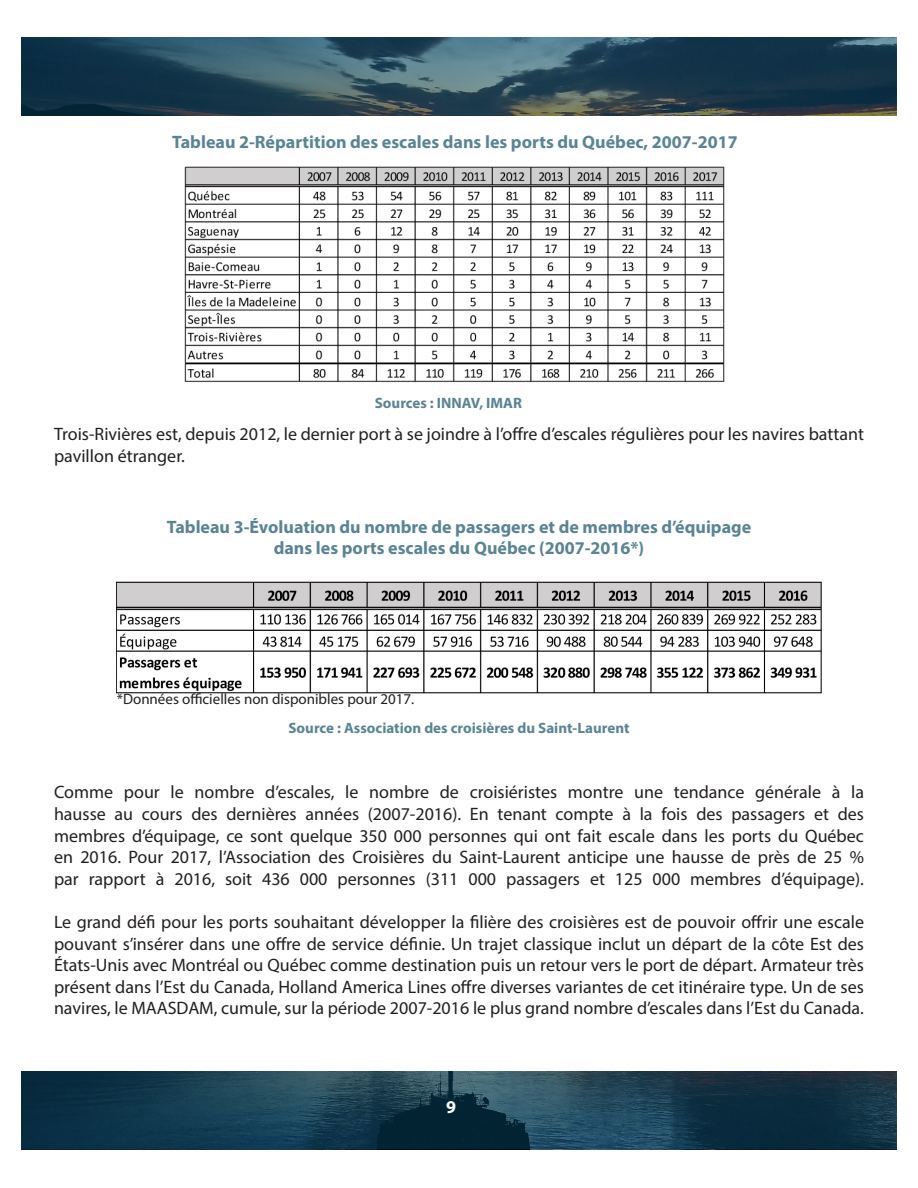
<style>
.page{position:relative;width:918px;height:1188px;background:#fff}
.page>*{position:absolute;margin:0;border:0;box-sizing:border-box;transform-origin:0 0}
.t1{font:18px/21.6px "Myriad Pro";color:#231f20;text-align:justify}
.t2{font:700 18px/21.6px "Myriad Pro";color:#5a8494;text-align:center}
.t3{font:700 18px "Myriad Pro";color:#fff}
.t4{font:700 15px "Myriad Pro";color:#5a8494}
.t5{font:15px "Myriad Pro";color:#231f20}
</style>
<div class="page">
<img style="left:22px;top:1071px;width:874px;height:78px">
<img style="left:22px;top:38px;width:874px;height:78px">
<img style="left:185px;top:167px;width:540px;height:215px">
<img style="left:117px;top:582px;width:705px;height:111px">
<p class="t2" style="left:172px;top:130px;width:567px">Tableau 2-Répartition des escales dans les ports du Québec, 2007-2017</p>
<p class="t4" style="left:375px;top:393px;width:149px">Sources : INNAV, IMAR</p>
<p class="t1" style="left:54px;top:423px;width:812px">Trois-Rivières est, depuis 2012, le dernier port à se joindre à l’offre d’escales régulières pour les navires battant pavillon étranger.</p>
<p class="t2" style="left:167px;top:515px;width:586px">Tableau 3-Évoluation du nombre de passagers et de membres d’équipage dans les ports escales du Québec (2007-2016*)</p>
<p class="t5" style="left:117px;top:690px;width:299px">*Données officielles non disponibles pour 2017.</p>
<p class="t4" style="left:288px;top:718px;width:343px">Source : Association des croisières du Saint-Laurent</p>
<p class="t1" style="left:54px;top:781px;width:812px">Comme pour le nombre d’escales, le nombre de croisiéristes montre une tendance générale à la hausse au cours des dernières années (2007-2016). En tenant compte à la fois des passagers et des membres d’équipage, ce sont quelque 350 000 personnes qui ont fait escale dans les ports du Québec en 2016. Pour 2017, l’Association des Croisières du Saint-Laurent anticipe une hausse de près de 25 % par rapport à 2016, soit 436 000 personnes (311 000 passagers et 125 000 membres d’équipage).</p>
<p class="t1" style="left:54px;top:911px;width:812px">Le grand défi pour les ports souhaitant développer la filière des croisières est de pouvoir offrir une escale pouvant s’insérer dans une offre de service définie. Un trajet classique inclut un départ de la côte Est des États-Unis avec Montréal ou Québec comme destination puis un retour vers le port de départ. Armateur très présent dans l’Est du Canada, Holland America Lines offre diverses variantes de cet itinéraire type. Un de ses navires, le MAASDAM, cumule, sur la période 2007-2016 le plus grand nombre d’escales dans l’Est du Canada.</p>
<p class="t3" style="left:446px;top:1096px;width:11px">9</p>
</div>
